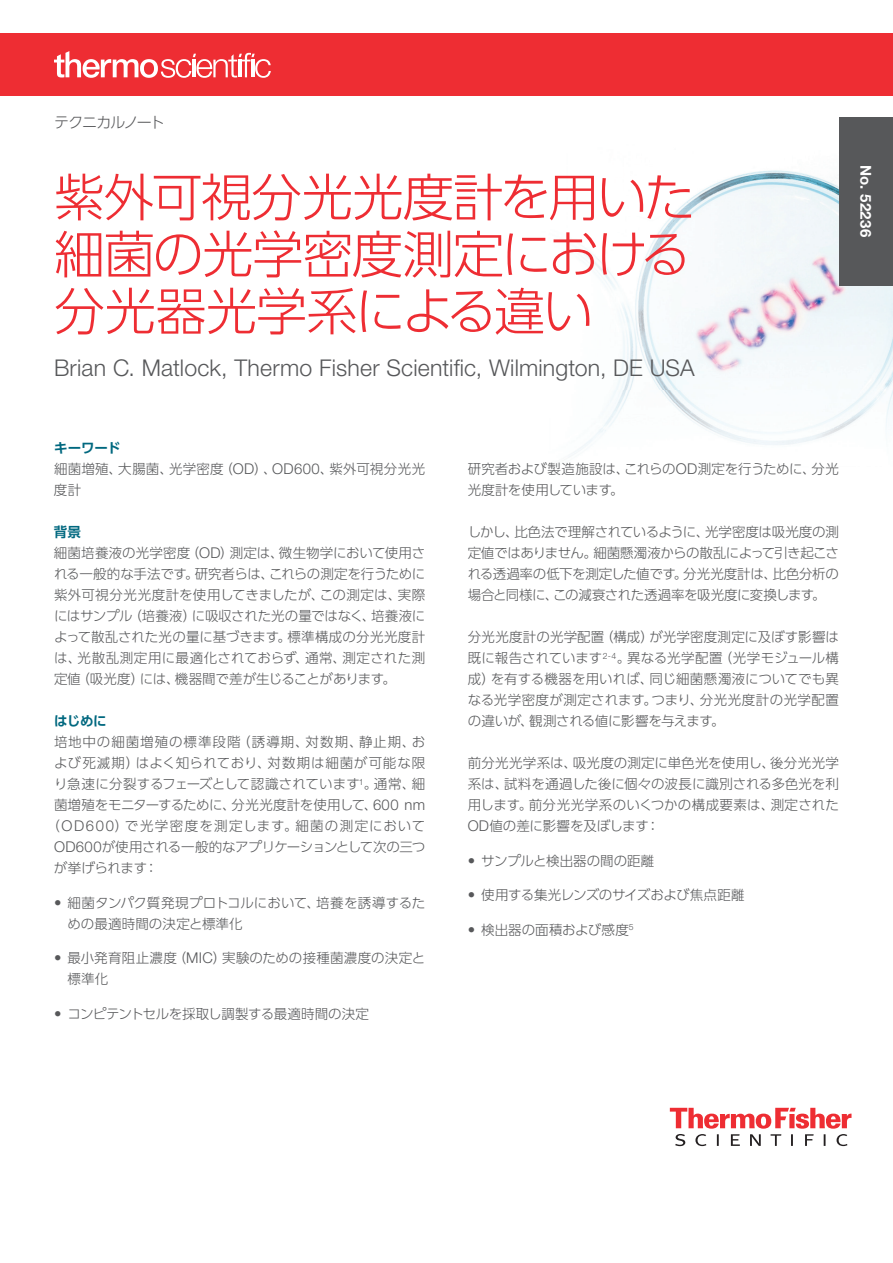
<style>
.page{position:relative;width:893px;height:1263px;background:#fff}
.page>*{position:absolute;margin:0;border:0;box-sizing:border-box;transform-origin:0 0}
.t1{font:300 51px/57px "UD Shin Go Pro";letter-spacing:-.03em;color:#ee2d33;text-align:justify}
.t2{font:300 23.1px "Helvetica Neue LTW1 G";letter-spacing:.01em;color:#57585a}
.t3{font:700 15px "Helvetica Neue LTW1 G";letter-spacing:.03em;color:#fff}
.t4{font:300 15px "UD Shin Go Pro";letter-spacing:-.095em;color:#57585a}
.t5{font:300 13.5px/21px "UD Shin Go Pro";color:#57585a;text-align:justify}
.t6{font:300 13.5px "UD Shin Go Pro";letter-spacing:-.03em;color:#57585a}
.t7{font:300 13.5px/21px "UD Shin Go Pro";letter-spacing:-.025em;color:#57585a}
.t8{font:300 13.5px/21px "UD Shin Go Pro";letter-spacing:.02em;color:#57585a}
.t9{font:300 13.5px "UD Shin Go Pro";letter-spacing:.09em;color:#57585a}
.t10{font:300 13.5px "UD Shin Go Pro";letter-spacing:.075em;color:#57585a}
.t11{font:300 13.5px "UD Shin Go Pro";letter-spacing:.05em;color:#57585a}
.t12{font:300 13.5px "UD Shin Go Pro";letter-spacing:-.02em;color:#57585a}
.t13{font:700 13.5px "UD Shin Go Pro De";letter-spacing:-.015em;color:#00687f}
.s1{font-family:"Helvetica Neue LTW1 G";font-size:14.85px}
</style>
<div class="page">
<img style="left:568px;top:170px;width:325px;height:288px">
<svg style="left:670px;top:1108px;width:181px;height:38px"></svg>
<div style="left:839px;top:117px;width:54px;height:168px;background:#57585a"></div>
<div style="left:0;top:33px;width:893px;height:63px;background:#ee2d33"></div>
<svg style="left:54px;top:51px;width:217px;height:27px"></svg>
<p class="t4" style="left:54px;top:110px;width:112px">テクニカルノート</p>
<h1 class="t1" style="left:54px;top:167px;width:642px">紫外可視分光光度計を用いた細菌の光学密度測定における分光器光学系による違い</h1>
<h2 class="t2" style="left:54px;top:354px;width:642px">Brian C. Matlock, Thermo Fisher Scientific, Wilmington, DE USA</h2>
<p class="t3" style="left:875px;top:165px;width:74px;rotate:90deg">No. 52236</p>
<p class="t13" style="left:54px;top:437px;width:68px">キーワード</p>
<p class="t8" style="left:54px;top:458px;width:373px">細菌増殖、大腸菌、光学密度（<span class="s1">OD</span>）、<span class="s1">OD600</span>、紫外可視分光光度計</p>
<p class="t13" style="left:54px;top:521px;width:29px">背景</p>
<p class="t5" style="left:54px;top:542px;width:373px">細菌培養液の光学密度（<span class="s1">OD</span>）測定は、微生物学において使用される一般的な手法です。研究者らは、これらの測定を行うために紫外可視分光光度計を使用してきましたが、この測定は、実際にはサンプル（培養液）に吸収された光の量ではなく、培養液によって散乱された光の量に基づきます。標準構成の分光光度計は、光散乱測定用に最適化されておらず、通常、測定された測定値（吸光度）には、機器間で差が生じることがあります。</p>
<p class="t13" style="left:54px;top:710px;width:54px">はじめに</p>
<p class="t10" style="left:54px;top:731px;width:373px">培地中の細菌増殖の標準段階（誘導期、対数期、静止期、お</p>
<p class="t11" style="left:54px;top:752px;width:373px">よび死滅期）はよく知られており、対数期は細菌が可能な限</p>
<p class="t5" style="left:54px;top:773px;width:373px">り急速に分裂するフェーズとして認識されています<sup>1</sup>。通常、細</p>
<p class="t6" style="left:54px;top:794px;width:373px">菌増殖をモニターするために、分光光度計を使用して、<span class="s1">600 nm</span></p>
<p class="t9" style="left:47px;top:815px;width:380px">（<span class="s1">OD600</span>）で光学密度を測定します。細菌の測定において</p>
<p class="t6" style="left:54px;top:836px;width:373px"><span class="s1">OD600</span>が使用される一般的なアプリケーションとして次の三つ</p>
<p class="t6" style="left:54px;top:857px;width:106px">が挙げられます：</p>
<p class="t5" style="left:67px;top:891px;width:359px;text-indent:-14px"><span class="s1">•</span> 細菌タンパク質発現プロトコルにおいて、培養を誘導するための最適時間の決定と標準化</p>
<p class="t5" style="left:68px;top:947px;width:359px;text-indent:-14px"><span class="s1">•</span> 最小発育阻止濃度（<span class="s1">MIC</span>）実験のための接種菌濃度の決定と標準化</p>
<p class="t7" style="left:54px;top:1002px;width:317px"><span class="s1">•</span> コンピテントセルを採取し調製する最適時間の決定</p>
<p class="t7" style="left:468px;top:458px;width:373px">研究者および製造施設は、これらの<span class="s1">OD</span>測定を行うために、分光光度計を使用しています。</p>
<p class="t5" style="left:468px;top:521px;width:373px">しかし、比色法で理解されているように、光学密度は吸光度の測定値ではありません。細菌懸濁液からの散乱によって引き起こされる透過率の低下を測定した値です。分光光度計は、比色分析の場合と同様に、この減衰された透過率を吸光度に変換します。</p>
<p class="t5" style="left:468px;top:626px;width:373px">分光光度計の光学配置（構成）が光学密度測定に及ぼす影響は既に報告されています<sup>2-4</sup>。異なる光学配置（光学モジュール構成）を有する機器を用いれば、同じ細菌懸濁液についてでも異なる光学密度が測定されます。つまり、分光光度計の光学配置の違いが、観測される値に影響を与えます。</p>
<p class="t5" style="left:468px;top:752px;width:373px">前分光光学系は、吸光度の測定に単色光を使用し、後分光光学系は、試料を通過した後に個々の波長に識別される多色光を利用します。前分光光学系のいくつかの構成要素は、測定された<span class="s1">OD</span>値の差に影響を及ぼします：</p>
<p class="t5" style="left:468px;top:849px;width:188px"><span class="s1">•</span> サンプルと検出器の間の距離</p>
<p class="t12" style="left:468px;top:884px;width:278px"><span class="s1">•</span> 使用する集光レンズのサイズおよび焦点距離</p>
<p class="t5" style="left:468px;top:918px;width:167px"><span class="s1">•</span> 検出器の面積および感度<sup>5</sup></p>
</div>
